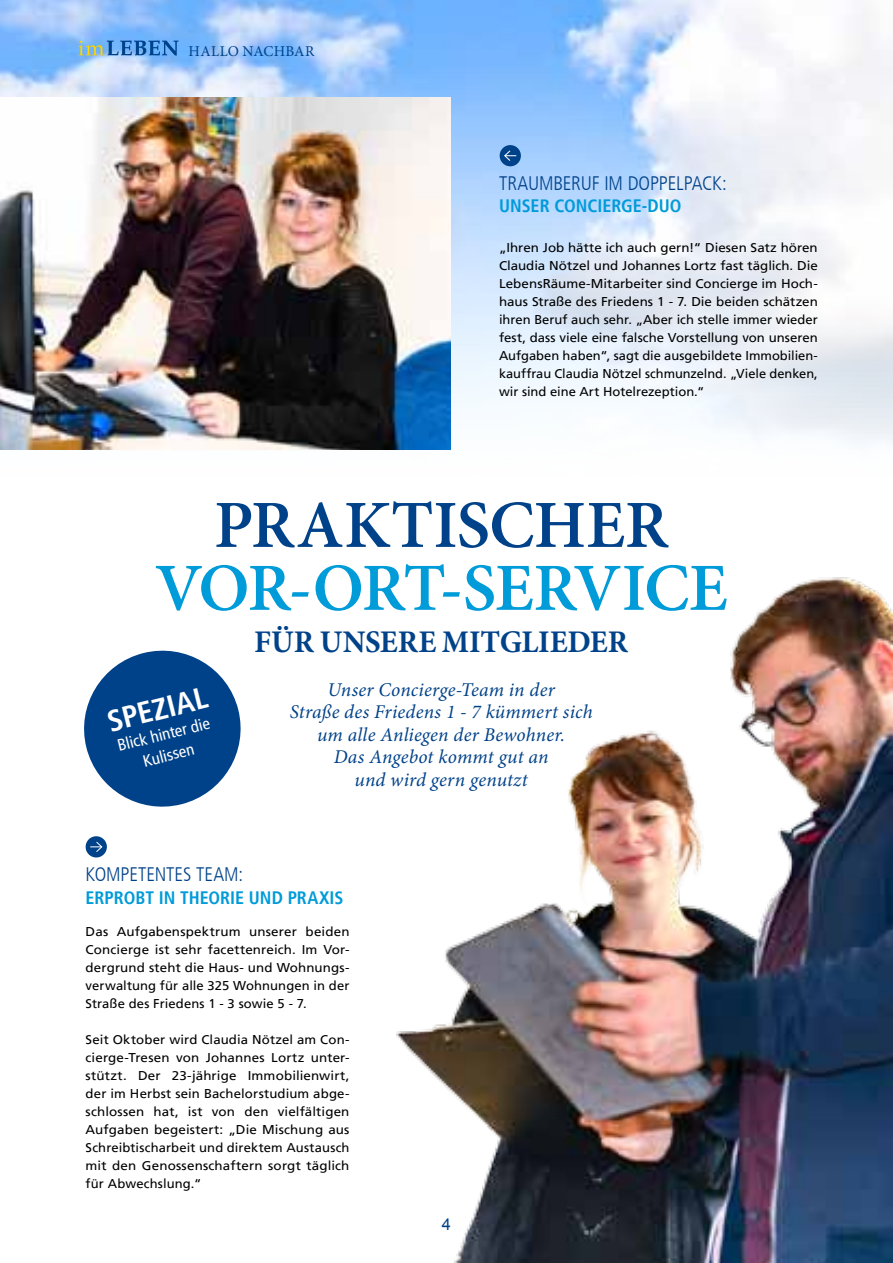
<style>
.page{position:relative;width:893px;height:1263px;background:#fff}
.page>*{position:absolute;margin:0;border:0;box-sizing:border-box;transform-origin:0 0}
.t1{font:600 67.5px "Minion Pro";letter-spacing:-.03em;color:#009bd9}
.t2{font:600 67.5px "Minion Pro";letter-spacing:-.005em;color:#004289}
.t3{font:700 31.5px "Minion Pro";letter-spacing:-.005em;color:#004289}
.t4{font:700 condensed 30px "Frutiger LT";color:#fff}
.t5{font:italic 19.5px/22.5px "Minion Pro";letter-spacing:.005em;color:#004289;text-align:center}
.t6{font:300 condensed 19.5px "Frutiger LT";letter-spacing:-.005em;color:#004289}
.t7{font:700 condensed 18px "Frutiger LT";color:#009bd9}
.t8{font:condensed 16.5px/21px "Frutiger LT";color:#fff;text-align:center}
.t9{font:16.5px "Arial";color:#004289}
.t10{font:15px "Minion Pro";letter-spacing:.02em;color:#004289}
.t11{font:12.75px/18px "Frutiger LT";letter-spacing:.005em;color:#000;text-align:justify;scale:1.05 1}
.t12{font:12.75px/18px "Frutiger LT";letter-spacing:.005em;color:#000;text-align:justify}
</style>
<div class="page">
<img style="left:0;top:0;width:893px;height:858px">
<img style="left:396px;top:569px;width:497px;height:694px">
<svg style="left:76px;top:643px;width:173px;height:172px"></svg>
<img style="left:0;top:98px;width:451px;height:351px">
<div style="left:86px;top:836px;width:21px;height:21px;background:#004289;border-radius:50%"></div>
<svg style="left:90px;top:841px;width:13px;height:11px"></svg>
<div style="left:500px;top:145px;width:21px;height:21px;background:#004289;border-radius:50%"></div>
<svg style="left:504px;top:150px;width:12px;height:11px"></svg>
<svg style="left:79px;top:41px;width:100px;height:15px"></svg>
<p class="t10" style="left:188px;top:41px;width:128px">HALLO NACHBAR</p>
<h3 class="t6" style="left:499px;top:172px;width:229px">TRAUMBERUF IM DOPPELPACK:</h3>
<h3 class="t7" style="left:499px;top:195px;width:184px">UNSER CONCIERGE-DUO</h3>
<p class="t11" style="left:499px;top:239px;width:305px">„Ihren Job hätte ich auch gern!“ Diesen Satz hören Claudia Nötzel und Johannes Lortz fast täglich. Die LebensRäume-Mitarbeiter sind Concierge im Hoch&shy;haus Straße des Friedens 1 - 7. Die beiden schätzen ihren Beruf auch sehr. „Aber ich stelle immer wieder fest, dass viele eine falsche Vorstellung von unseren Aufgaben haben“, sagt die ausgebildete Immobilien&shy;kauffrau Claudia Nötzel schmunzelnd. „Viele denken, wir sind eine Art Hotelrezeption.“</p>
<h1 class="t2" style="left:214px;top:479px;width:456px">PRAKTISCHER</h1>
<h1 class="t1" style="left:155px;top:542px;width:574px">VOR-ORT-SERVICE</h1>
<h3 class="t4" style="left:104px;top:704px;width:104px;rotate:-14deg">SPEZIAL</h3>
<p class="t8" style="left:115px;top:736px;width:96px;rotate:-14deg">Blick hinter die<br>Kulissen</p>
<h2 class="t3" style="left:254px;top:620px;width:375px">FÜR UNSERE MITGLIEDER</h2>
<h3 class="t5" style="left:290px;top:678px;width:304px">Unser Concierge-Team in der<br>Straße des Friedens 1 - 7 kümmert sich um alle Anliegen der Bewohner.<br>Das Angebot kommt gut an<br>und wird gern genutzt</h3>
<h3 class="t6" style="left:86px;top:864px;width:159px">KOMPETENTES TEAM:</h3>
<h3 class="t7" style="left:86px;top:887px;width:259px">ERPROBT IN THEORIE UND PRAXIS</h3>
<p class="t11" style="left:86px;top:923px;width:253px">Das Aufgabenspektrum unserer beiden Concierge ist sehr facettenreich. Im Vor&shy;dergrund steht die Haus- und Wohnungs&shy;verwaltung für alle 325 Wohnungen in der Straße des Friedens 1 - 3 sowie 5 - 7.</p>
<p class="t12" style="left:86px;top:1031px;width:265px">Seit Oktober wird Claudia Nötzel am Con&shy;cierge-Tresen von Johannes Lortz unter&shy;stützt. Der 23-jährige Immobilienwirt, der im Herbst sein Bachelorstudium abge&shy;schlossen hat, ist von den vielfältigen Aufgaben begeistert: „Die Mischung aus Schreibtischarbeit und direktem Austausch mit den Genossenschaftern sorgt täglich für Abwechslung.“</p>
<p class="t9" style="left:442px;top:1214px;width:11px">4</p>
</div>
